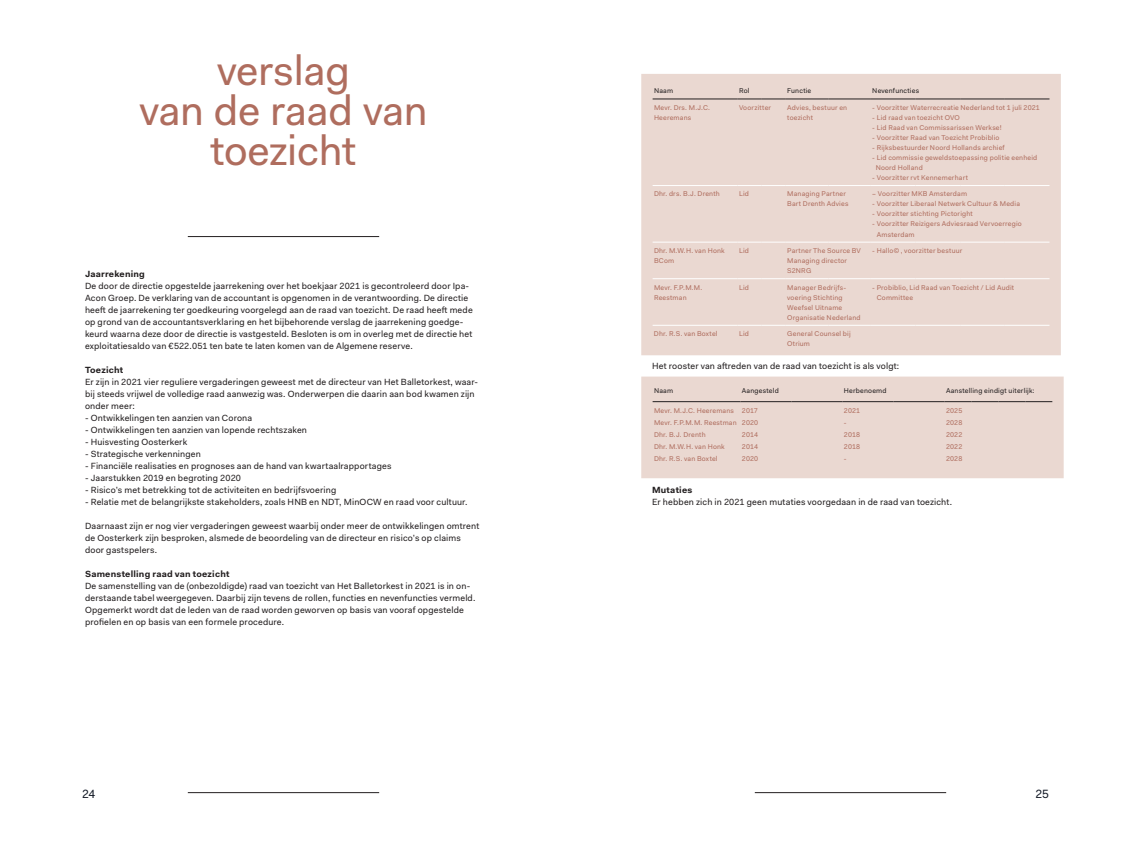
<style>
.page{position:relative;width:1134px;height:842px;background:#fff}
.page>*{position:absolute;margin:0;border:0;box-sizing:border-box;transform-origin:0 0}
.t1{font:42px/40px "Fakt Pro";letter-spacing:-.01em;color:#af6d5e;text-align:center}
.t2{font:12px "Fakt Pro";color:#131a26}
.t3{font:9px/12px "Fakt Pro";letter-spacing:.02em;color:#231f20}
.t4{font:700 9px "Fakt Pro";letter-spacing:.02em;color:#231f20}
.t5{font:7px/12px "Fakt Pro";letter-spacing:.025em;color:#af6d5e}
.t6{font:7px "Fakt Pro";letter-spacing:.025em;color:#231f20}
</style>
<div class="page">
<hr style="left:755px;top:792px;width:191px;height:1px;background:#231f20">
<hr style="left:188px;top:792px;width:191px;height:1px;background:#231f20">
<hr style="left:188px;top:236px;width:191px;height:1px;background:#231f20">
<div style="left:641px;top:74px;width:420px;height:281px;background:#ead8d1"></div>
<hr style="left:653px;top:185px;width:85px;height:1px;background:#fff">
<svg style="left:738px;top:185px;width:48px;height:1px"></svg>
<hr style="left:786px;top:185px;width:42px;height:1px;background:#fff">
<hr style="left:828px;top:185px;width:43px;height:1px;background:#fff">
<hr style="left:871px;top:185px;width:44px;height:1px;background:#fff">
<hr style="left:915px;top:185px;width:45px;height:1px;background:#fff">
<hr style="left:960px;top:185px;width:45px;height:1px;background:#fff">
<hr style="left:1005px;top:185px;width:44px;height:1px;background:#fff">
<hr style="left:653px;top:242px;width:85px;height:1px;background:#fff">
<svg style="left:738px;top:242px;width:48px;height:1px"></svg>
<hr style="left:786px;top:242px;width:42px;height:1px;background:#fff">
<hr style="left:828px;top:242px;width:43px;height:1px;background:#fff">
<hr style="left:871px;top:242px;width:44px;height:1px;background:#fff">
<hr style="left:915px;top:242px;width:45px;height:1px;background:#fff">
<hr style="left:960px;top:242px;width:45px;height:1px;background:#fff">
<hr style="left:1005px;top:242px;width:44px;height:1px;background:#fff">
<hr style="left:653px;top:278px;width:85px;height:1px;background:#fff">
<svg style="left:738px;top:278px;width:48px;height:1px"></svg>
<hr style="left:786px;top:278px;width:42px;height:1px;background:#fff">
<hr style="left:828px;top:278px;width:43px;height:1px;background:#fff">
<hr style="left:871px;top:278px;width:44px;height:1px;background:#fff">
<hr style="left:915px;top:278px;width:45px;height:1px;background:#fff">
<hr style="left:960px;top:278px;width:45px;height:1px;background:#fff">
<hr style="left:1005px;top:278px;width:44px;height:1px;background:#fff">
<hr style="left:653px;top:325px;width:85px;height:1px;background:#fff">
<svg style="left:738px;top:325px;width:48px;height:1px"></svg>
<hr style="left:786px;top:325px;width:42px;height:1px;background:#fff">
<hr style="left:828px;top:325px;width:43px;height:1px;background:#fff">
<hr style="left:871px;top:325px;width:44px;height:1px;background:#fff">
<hr style="left:915px;top:325px;width:45px;height:1px;background:#fff">
<hr style="left:960px;top:325px;width:45px;height:1px;background:#fff">
<hr style="left:1005px;top:325px;width:44px;height:1px;background:#fff">
<hr style="left:653px;top:99px;width:85px;height:1px;background:#231f20">
<svg style="left:738px;top:99px;width:48px;height:1px"></svg>
<hr style="left:786px;top:99px;width:42px;height:1px;background:#231f20">
<hr style="left:828px;top:99px;width:43px;height:1px;background:#231f20">
<hr style="left:871px;top:99px;width:44px;height:1px;background:#231f20">
<hr style="left:915px;top:99px;width:45px;height:1px;background:#231f20">
<hr style="left:960px;top:99px;width:45px;height:1px;background:#231f20">
<hr style="left:1005px;top:99px;width:44px;height:1px;background:#231f20">
<div style="left:641px;top:377px;width:423px;height:101px;background:#ead8d1"></div>
<hr style="left:653px;top:401px;width:87px;height:1px;background:#231f20">
<hr style="left:740px;top:401px;width:51px;height:1px;background:#231f20">
<hr style="left:791px;top:401px;width:51px;height:1px;background:#231f20">
<hr style="left:842px;top:401px;width:51px;height:1px;background:#231f20">
<hr style="left:893px;top:401px;width:52px;height:1px;background:#231f20">
<svg style="left:945px;top:401px;width:107px;height:1px"></svg>
<h1 class="t1" style="left:139px;top:50px;width:290px">verslag<br>van de raad van toezicht</h1>
<p class="t4" style="left:85px;top:267px;width:61px">Jaarrekening</p>
<p class="t3" style="left:85px;top:279px;width:389px">De door de directie opgestelde jaarrekening over het boekjaar 2021 is gecontroleerd door Ipa-Acon Groep. De verklaring van de accountant is opgenomen in de verantwoording. De directie heeft de jaarrekening ter goedkeuring voorgelegd aan de raad van toezicht. De raad heeft mede op grond van de accountantsverklaring en het bijbehorende verslag de jaarrekening goedge&shy;keurd waarna deze door de directie is vastgesteld. Besloten is om in overleg met de directie het exploitatiesaldo van €522.051 ten bate te laten komen van de Algemene reserve.</p>
<p class="t4" style="left:85px;top:363px;width:40px">Toezicht</p>
<p class="t3" style="left:85px;top:375px;width:394px">Er zijn in 2021 vier reguliere vergaderingen geweest met de directeur van Het Balletorkest, waar&shy;bij steeds vrijwel de volledige raad aanwezig was. Onderwerpen die daarin aan bod kwamen zijn onder meer:</p>
<p class="t3" style="left:85px;top:411px;width:169px">- Ontwikkelingen ten aanzien van Corona</p>
<p class="t3" style="left:85px;top:423px;width:223px">- Ontwikkelingen ten aanzien van lopende rechtszaken</p>
<p class="t3" style="left:85px;top:435px;width:104px">- Huisvesting Oosterkerk</p>
<p class="t3" style="left:85px;top:447px;width:117px">- Strategische verkenningen</p>
<p class="t3" style="left:85px;top:459px;width:308px">- Financiële realisaties en prognoses aan de hand van kwartaalrapportages</p>
<p class="t3" style="left:85px;top:471px;width:157px">- Jaarstukken 2019 en begroting 2020</p>
<p class="t3" style="left:85px;top:483px;width:253px">- Risico’s met betrekking tot de activiteiten en bedrijfsvoering</p>
<p class="t3" style="left:85px;top:495px;width:384px">- Relatie met de belangrijkste stakeholders, zoals HNB en NDT, MinOCW en raad voor cultuur.</p>
<p class="t3" style="left:85px;top:519px;width:396px">Daarnaast zijn er nog vier vergaderingen geweest waarbij onder meer de ontwikkelingen omtrent de Oosterkerk zijn besproken, alsmede de beoordeling van de directeur en risico’s op claims door gastspelers.</p>
<p class="t4" style="left:85px;top:567px;width:146px">Samenstelling raad van toezicht</p>
<p class="t3" style="left:85px;top:579px;width:392px">De samenstelling van de (onbezoldigde) raad van toezicht van Het Balletorkest in 2021 is in on&shy;derstaande tabel weergegeven. Daarbij zijn tevens de rollen, functies en nevenfuncties vermeld.<br>Opgemerkt wordt dat de leden van de raad worden geworven op basis van vooraf opgestelde profielen en op basis van een formele procedure.</p>
<p class="t6" style="left:654px;top:85px;width:21px">Naam</p>
<p class="t6" style="left:739px;top:85px;width:12px">Rol</p>
<p class="t6" style="left:787px;top:85px;width:26px">Functie</p>
<p class="t6" style="left:872px;top:85px;width:48px">Nevenfuncties</p>
<p class="t5" style="left:654px;top:102px;width:58px;line-height:10px">Mevr. Drs. M.J.C.<br>Heeremans</p>
<p class="t5" style="left:739px;top:101px;width:34px">Voorzitter</p>
<p class="t5" style="left:787px;top:102px;width:61px;line-height:10px">Advies, bestuur en toezicht</p>
<p class="t5" style="left:872px;top:101px;width:169px">- Voorzitter Waterrecreatie Nederland tot 1 juli 2021</p>
<p class="t5" style="left:872px;top:111px;width:89px">- Lid raad van toezicht OVO</p>
<p class="t5" style="left:872px;top:121px;width:131px">- Lid Raad van Commissarissen Werkse!</p>
<p class="t5" style="left:872px;top:131px;width:129px">- Voorzitter Raad van Toezicht Probiblio</p>
<p class="t5" style="left:872px;top:141px;width:134px">- Rijksbestuurder Noord Hollands archief</p>
<p class="t5" style="left:876px;top:152px;width:163px;line-height:10px;text-indent:-3px">- Lid commissie geweldstoepassing politie eenheid<br>Noord Holland</p>
<p class="t5" style="left:872px;top:171px;width:97px">- Voorzitter rvt Kennemerhart</p>
<p class="t5" style="left:654px;top:188px;width:67px">Dhr. drs. B.J. Drenth</p>
<p class="t5" style="left:739px;top:188px;width:11px">Lid</p>
<p class="t5" style="left:787px;top:189px;width:63px;line-height:10px">Managing Partner<br>Bart Drenth Advies</p>
<p class="t5" style="left:872px;top:188px;width:96px">– Voorzitter MKB Amsterdam</p>
<p class="t5" style="left:872px;top:198px;width:149px">- Voorzitter Liberaal Netwerk Cultuur &amp; Media</p>
<p class="t5" style="left:872px;top:208px;width:102px">- Voorzitter stichting Pictoright</p>
<p class="t5" style="left:877px;top:219px;width:147px;line-height:10px;text-indent:-4px">- Voorzitter Reizigers Adviesraad Vervoerregio<br>Amsterdam</p>
<p class="t5" style="left:654px;top:246px;width:72px;line-height:10px">Dhr. M.W.H. van Honk<br>BCom</p>
<p class="t5" style="left:739px;top:245px;width:11px">Lid</p>
<p class="t5" style="left:787px;top:246px;width:75px;line-height:10px">Partner The Source BV<br>Managing director<br>S2NRG</p>
<p class="t5" style="left:872px;top:245px;width:92px">- Hallo© , voorzitter bestuur</p>
<p class="t5" style="left:654px;top:282px;width:50px;line-height:10px">Mevr. F.P.M.M.<br>Reestman</p>
<p class="t5" style="left:739px;top:281px;width:11px">Lid</p>
<p class="t5" style="left:787px;top:282px;width:75px;line-height:10px">Manager Bedrijfs&shy;voering Stichting<br>Weefsel Uitname<br>Organisatie Nederland</p>
<p class="t5" style="left:877px;top:282px;width:139px;line-height:10px;text-indent:-4px">- Probiblio, Lid Raad van Toezicht / Lid Audit<br>Committee</p>
<p class="t5" style="left:654px;top:328px;width:65px">Dhr. R.S. van Boxtel</p>
<p class="t5" style="left:739px;top:328px;width:11px">Lid</p>
<p class="t5" style="left:787px;top:329px;width:65px;line-height:10px">General Counsel bij<br>Otrium</p>
<p class="t3" style="left:652px;top:359px;width:249px">Het rooster van aftreden van de raad van toezicht is als volgt:</p>
<p class="t6" style="left:654px;top:385px;width:21px">Naam</p>
<p class="t6" style="left:742px;top:385px;width:38px">Aangesteld</p>
<p class="t6" style="left:844px;top:385px;width:44px">Herbenoemd</p>
<p class="t6" style="left:946px;top:385px;width:90px">Aanstelling eindigt uiterlijk:</p>
<p class="t5" style="left:654px;top:404px;width:84px">Mevr. M.J.C. Heeremans<br>Mevr. F.P.M.M. Reestman<br>Dhr. B.J. Drenth<br>Dhr. M.W.H. van Honk<br>Dhr. R.S. van Boxtel</p>
<p class="t5" style="left:742px;top:404px;width:18px;text-align:justify">2017<br>2020<br>2014<br>2014<br>2020</p>
<p class="t5" style="left:844px;top:404px;width:18px">2021 -<br>2018<br>2018 -</p>
<p class="t5" style="left:946px;top:404px;width:18px;text-align:justify">2025<br>2028<br>2022<br>2022<br>2028</p>
<p class="t4" style="left:652px;top:483px;width:42px">Mutaties</p>
<p class="t3" style="left:652px;top:495px;width:302px">Er hebben zich in 2021 geen mutaties voorgedaan in de raad van toezicht.</p>
<h2 class="t2" style="left:82px;top:786px;width:15px">24</h2>
<h2 class="t2" style="left:1035px;top:786px;width:15px">25</h2>
</div>
